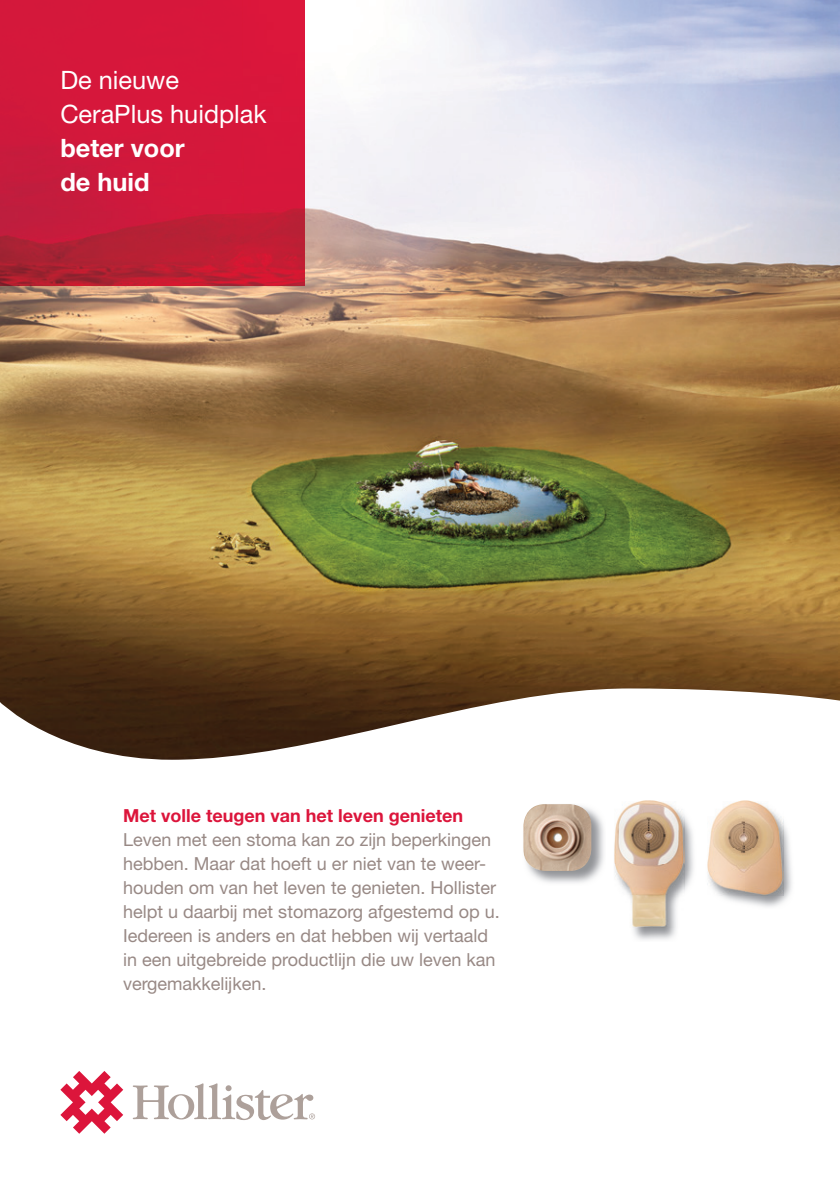
<style>
.page{position:relative;width:840px;height:1191px;background:#fff}
.page>*{position:absolute;margin:0;border:0;box-sizing:border-box;transform-origin:0 0}
.t1{font:25.4px/34px "Helvetica Neue LT Pro";color:#fff}
.t2{font:700 25.4px/34px "Helvetica Neue LT Pro";color:#fff}
.t3{font:18px/24px "Helvetica Neue LT Pro";color:#988985}
.t4{font:700 18px "Helvetica Neue LT Pro";color:#dc153b}
</style>
<div class="page">
<svg style="left:60px;top:1071px;width:63px;height:62px"></svg>
<svg style="left:133px;top:1083px;width:182px;height:37px"></svg>
<img style="left:0;top:0;width:839px;height:759px">
<img style="left:0;top:0;width:304px;height:285px">
<img style="left:719px;top:820px;width:73px;height:87px">
<img style="left:707px;top:800px;width:75px;height:95px">
<img style="left:633px;top:815px;width:61px;height:125px">
<img style="left:614px;top:800px;width:70px;height:127px">
<img style="left:529px;top:809px;width:75px;height:74px">
<img style="left:523px;top:804px;width:68px;height:67px">
<h1 class="t1" style="left:60px;top:62px;width:207px">De nieuwe<br>CeraPlus huidplak</h1>
<h1 class="t2" style="left:60px;top:130px;width:126px">beter voor de huid</h1>
<p class="t4" style="left:123px;top:804px;width:341px">Met volle teugen van het leven genieten</p>
<p class="t3" style="left:123px;top:827px;width:378px">Leven met een stoma kan zo zĳn beperkingen hebben. Maar dat hoeft u er niet van te weer&shy;houden om van het leven te genieten. Hollister helpt u daarbĳ met stomazorg afgestemd op u.<br>Iedereen is anders en dat hebben wĳ vertaald in een uitgebreide productlĳn die uw leven kan vergemakkelĳken.</p>
</div>
